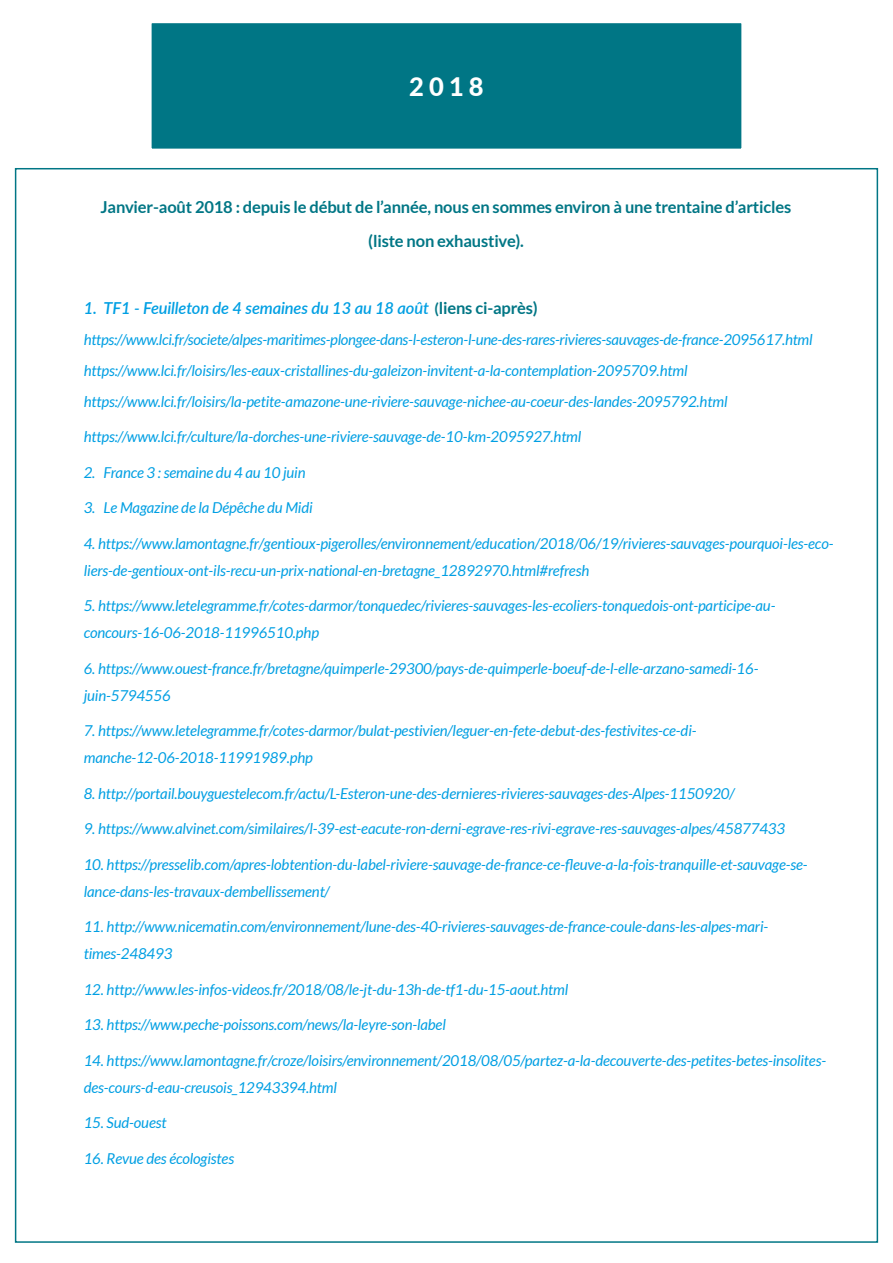
<style>
.page{position:relative;width:893px;height:1263px;background:#fff}
.page>*{position:absolute;margin:0;border:0;box-sizing:border-box;transform-origin:0 0}
.t1{font:800 25.5px "Lato";color:#fff}
.t2{font:700 16.5px/34px "Lato";letter-spacing:-.01em;color:#007685;text-align:center}
.t3{font:italic 600 16.5px "Lato";letter-spacing:-.01em;color:#009fe3}
.t4{font:italic 15px/27px "Lato";letter-spacing:-.01em;color:#009fe3}
.s1{font-weight:700;font-style:normal;font-size:15px;color:#007685}
.s2{font-weight:700;font-style:normal;color:#007685}
</style>
<div class="page">
<div style="left:150px;top:22px;width:593px;height:128px;background:#007685"></div>
<div style="left:149px;top:20px;width:595px;height:132px;border:3px solid #fff"></div>
<h1 class="t1" style="left:409px;top:68px;width:76px">2018</h1>
<p class="t2" style="left:101px;top:190px;width:692px">Janvier-août 2018 : depuis le début de l’année, nous en sommes environ à une trentaine d’articles (liste non exhaustive).</p>
<p class="t3" style="left:84px;top:296px;width:456px">1. TF1 - Feuilleton de 4 semaines du 13 au 18 août <span class="s1">(</span><span class="s2">liens ci-après)</span></p>
<p class="t4" style="left:84px;top:324px;width:730px;line-height:31px">https://www.lci.fr/societe/alpes-maritimes-plongee-dans-l-esteron-l-une-des-rares-rivieres-sauvages-de-france-2095617.html https://www.lci.fr/loisirs/les-eaux-cristallines-du-galeizon-invitent-a-la-contemplation-2095709.html https://www.lci.fr/loisirs/la-petite-amazone-une-riviere-sauvage-nichee-au-coeur-des-landes-2095792.html</p>
<p class="t4" style="left:84px;top:424px;width:499px">https://www.lci.fr/culture/la-dorches-une-riviere-sauvage-de-10-km-2095927.html</p>
<p class="t4" style="left:84px;top:459px;width:223px">2. France 3 : semaine du 4 au 10 juin</p>
<p class="t4" style="left:84px;top:495px;width:231px">3. Le Magazine de la Dépêche du Midi</p>
<p class="t4" style="left:84px;top:530px;width:751px">4. https://www.lamontagne.fr/gentioux-pigerolles/environnement/education/2018/06/19/rivieres-sauvages-pourquoi-les-eco&shy;liers-de-gentioux-ont-ils-recu-un-prix-national-en-bretagne_12892970.html#refresh</p>
<p class="t4" style="left:84px;top:593px;width:693px">5. https://www.letelegramme.fr/cotes-darmor/tonquedec/rivieres-sauvages-les-ecoliers-tonquedois-ont-participe-au&shy;concours-16-06-2018-11996510.php</p>
<p class="t4" style="left:84px;top:655px;width:676px">6. https://www.ouest-france.fr/bretagne/quimperle-29300/pays-de-quimperle-boeuf-de-l-elle-arzano-samedi-16- juin-5794556</p>
<p class="t4" style="left:84px;top:718px;width:614px">7. https://www.letelegramme.fr/cotes-darmor/bulat-pestivien/leguer-en-fete-debut-des-festivites-ce-di&shy;manche-12-06-2018-11991989.php</p>
<p class="t4" style="left:84px;top:780px;width:652px">8. http://portail.bouyguestelecom.fr/actu/L-Esteron-une-des-dernieres-rivieres-sauvages-des-Alpes-1150920/</p>
<p class="t4" style="left:84px;top:816px;width:703px">9. https://www.alvinet.com/similaires/l-39-est-eacute-ron-derni-egrave-res-rivi-egrave-res-sauvages-alpes/45877433</p>
<p class="t4" style="left:84px;top:851px;width:725px">10. https://presselib.com/apres-lobtention-du-label-riviere-sauvage-de-france-ce-fleuve-a-la-fois-tranquille-et-sauvage-se&shy;lance-dans-les-travaux-dembellissement/</p>
<p class="t4" style="left:84px;top:914px;width:686px">11. http://www.nicematin.com/environnement/lune-des-40-rivieres-sauvages-de-france-coule-dans-les-alpes-mari&shy;times-248493</p>
<p class="t4" style="left:84px;top:976px;width:486px">12. http://www.les-infos-videos.fr/2018/08/le-jt-du-13h-de-tf1-du-15-aout.html</p>
<p class="t4" style="left:84px;top:1012px;width:364px">13. https://www.peche-poissons.com/news/la-leyre-son-label</p>
<p class="t4" style="left:84px;top:1047px;width:744px">14. https://www.lamontagne.fr/croze/loisirs/environnement/2018/08/05/partez-a-la-decouverte-des-petites-betes-insolites&shy;des-cours-d-eau-creusois_12943394.html</p>
<p class="t4" style="left:84px;top:1110px;width:84px">15. Sud-ouest</p>
<p class="t4" style="left:84px;top:1145px;width:152px">16. Revue des écologistes</p>
</div>
